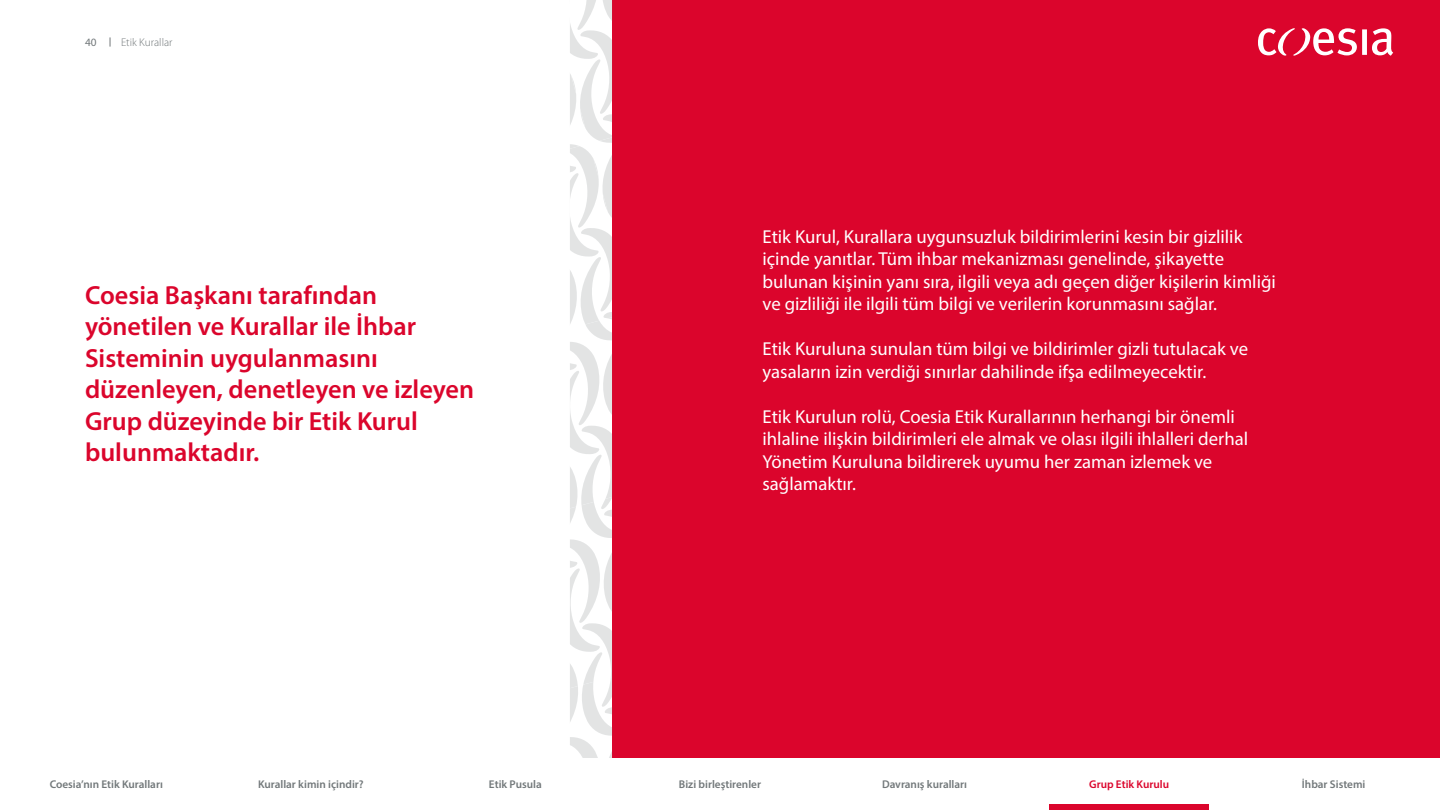
<style>
.page{position:relative;width:1440px;height:810px;background:#fff}
.page>*{position:absolute;margin:0;border:0;box-sizing:border-box;transform-origin:0 0}
.t1{font:600 26.25px/31.5px "Myriad Pro";color:#db052c}
.t2{font:18.75px/22.5px "Myriad Pro";color:#fff}
.t3{font:600 11.25px "Myriad Pro";color:#72787a}
.t4{font:600 11.25px "Myriad Pro";color:#db052c}
.t5{font:300 11.25px "Myriad Pro";color:#72787a}
.t6{font:11.25px "Myriad Pro";color:#72787a}
</style>
<div class="page">
<div style="left:612px;top:0;width:828px;height:810px;background:#db052c"></div>
<div style="left:1362px;top:29px;width:5px;height:26px;background:#fff"></div>
<svg style="left:1372px;top:28px;width:21px;height:28px"></svg>
<svg style="left:1258px;top:28px;width:99px;height:28px"></svg>
<svg style="left:570px;top:0;width:42px;height:758px"></svg>
<div style="left:0;top:759px;width:1440px;height:51px;background:#fff"></div>
<div style="left:1049px;top:805px;width:160px;height:5px;background:#db052c"></div>
<p class="t6" style="left:85px;top:35px;width:13px">40</p>
<p class="t5" style="left:121px;top:36px;width:53px">Etik Kurallar</p>
<h1 class="t1" style="left:85px;top:278px;width:391px">Coesia Başkanı tarafından yönetilen ve Kurallar ile İhbar<br>Sisteminin uygulanmasını düzenleyen, denetleyen ve izleyen<br>Grup düzeyinde bir Etik Kurul bulunmaktadır.</h1>
<p class="t2" style="left:763px;top:225px;width:515px">Etik Kurul, Kurallara uygunsuzluk bildirimlerini kesin bir gizlilik içinde yanıtlar. Tüm ihbar mekanizması genelinde, şikayette bulunan kişinin yanı sıra, ilgili veya adı geçen diğer kişilerin kimliği ve gizliliği ile ilgili tüm bilgi ve verilerin korunmasını sağlar.</p>
<p class="t2" style="left:763px;top:337px;width:487px">Etik Kuruluna sunulan tüm bilgi ve bildirimler gizli tutulacak ve yasaların izin verdiği sınırlar dahilinde ifşa edilmeyecektir.</p>
<p class="t2" style="left:763px;top:405px;width:487px">Etik Kurulun rolü, Coesia Etik Kurallarının herhangi bir önemli ihlaline ilişkin bildirimleri ele almak ve olası ilgili ihlalleri derhal Yönetim Kuruluna bildirerek uyumu her zaman izlemek ve sağlamaktır.</p>
<p class="t3" style="left:50px;top:777px;width:115px">Coesia’nın Etik Kuralları</p>
<p class="t3" style="left:258px;top:777px;width:107px">Kurallar kimin içindir?</p>
<p class="t3" style="left:489px;top:777px;width:54px">Etik Pusula</p>
<p class="t3" style="left:679px;top:777px;width:84px">Bizi birleştirenler</p>
<p class="t3" style="left:882px;top:777px;width:87px">Davranış kuralları</p>
<p class="t4" style="left:1089px;top:777px;width:81px">Grup Etik Kurulu</p>
<p class="t3" style="left:1302px;top:777px;width:65px">İhbar Sistemi</p>
</div>
